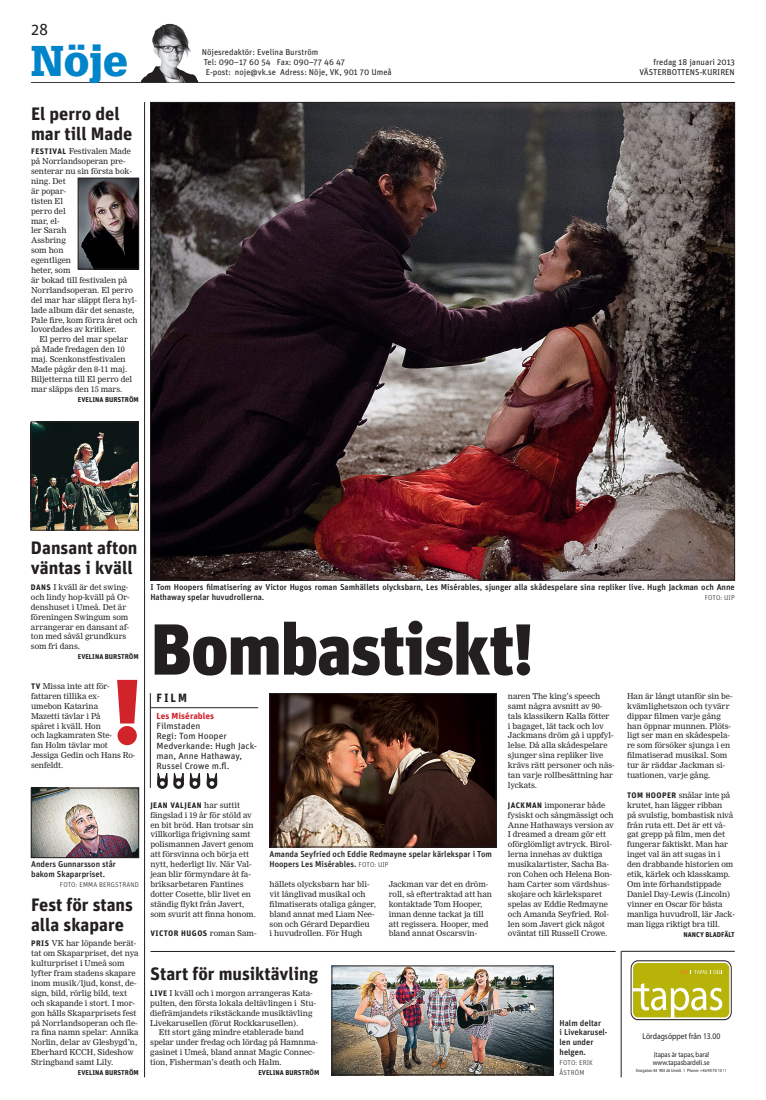
<style>
.page{position:relative;width:766px;height:1100px;background:#fff}
.page>*{position:absolute;margin:0;border:0;box-sizing:border-box;transform-origin:0 0}
.t1{font:900 92px "Unit OT";color:#d1232a}
.Rubrik_XL{font:900 72px "Unit OT";letter-spacing:-.02em;color:#231f20}
.Avdelning_L{font:900 42px "Glypha";color:#0084ca}
.Notrub_M{font:700 18px/20px "Unit OT";color:#231f20}
.Pagina_vä{font:16px "Unit OT";color:#231f20}
.Kulturfaktarub{font:700 12px "Unit OT";color:#231f20}
.Kulturfaktabröd{font:9px/10px "Unit OT";color:#231f20;scale:1.05 1}
.Kulturfaktabröd-2{font:700 8.8px "Unit OT";letter-spacing:.005em;color:#d1232a;scale:1.05 1}
.t2{font:8.6px "Myriad";color:#231f20;scale:.88 1}
.Bildtext{font:500 8.5px/9.9px "Unit OT";color:#231f20}
.Huvudinfo{font:8.5px "Unit OT";color:#231f20}
.Datum_vä{font:8.5px "Unit OT";color:#231f20}
.Notbröd{font:8px/9.9px "Nimrod MT Std";letter-spacing:-.005em;color:#231f20}
.Notbröd_ui{font:8px/9.9px "Nimrod MT Std";letter-spacing:-.005em;color:#231f20}
.Krönikebröd{font:8px/9.9px "Nimrod MT Std";letter-spacing:-.005em;color:#231f20}
.Notbröd-2{font:700 8px "Unit OT";letter-spacing:.06em;color:#231f20}
.t3{font:8px "Myriad";color:#231f20;scale:.88 1}
.t4{font:7.5px "Myriad";color:#231f20;scale:.88 1}
.Byline{font:700 7px "Unit OT";letter-spacing:.005em;color:#231f20}
.Bildtext-2{font:300 7px/9.9px "Unit OT";letter-spacing:.02em;color:#231f20}
.t5{font:4.6px "Myriad";color:#231f20;scale:.88 1}
.s1{font-family:"Unit OT";font-weight:700}
.s2{font-family:"Nimrod MT Std";font-weight:400}
.s3{font-weight:300;font-size:7px}
</style>
<div class="page">
<hr style="left:31px;top:82px;width:703px;height:1px;background:#231f20">
<hr style="left:144px;top:102px;width:1px;height:975px;background:#231f20">
<img style="left:140px;top:24px;width:58px;height:58px">
<img style="left:33px;top:424px;width:104px;height:104px">
<div style="left:31px;top:422px;width:108px;height:108px;border:1px solid #231f20"></div>
<img style="left:33px;top:790px;width:104px;height:66px">
<div style="left:31px;top:788px;width:108px;height:70px;border:1px solid #231f20"></div>
<img style="left:152px;top:104px;width:580px;height:474px">
<img style="left:271px;top:695px;width:223px;height:150px">
<div style="left:269px;top:693px;width:227px;height:154px;border:1px solid #231f20"></div>
<hr style="left:150px;top:693px;width:1px;height:95px;background:#231f20">
<hr style="left:150px;top:707px;width:108px;height:1px;background:#231f20">
<hr style="left:150px;top:951px;width:465px;height:1px;background:#231f20">
<img style="left:333px;top:967px;width:218px;height:106px">
<div style="left:331px;top:965px;width:222px;height:110px;border:1px solid #231f20"></div>
<img style="left:80px;top:180px;width:57px;height:87px">
<div style="left:78px;top:178px;width:61px;height:91px;border:1px solid #231f20"></div>
<div style="left:157px;top:778px;width:11px;height:11px;border:3px solid #231f20;border-radius:50%"></div>
<div style="left:173px;top:778px;width:11px;height:11px;border:3px solid #231f20;border-radius:50%"></div>
<svg style="left:157px;top:773px;width:27px;height:9px"></svg>
<div style="left:189px;top:778px;width:11px;height:11px;border:3px solid #231f20;border-radius:50%"></div>
<svg style="left:190px;top:773px;width:10px;height:9px"></svg>
<div style="left:206px;top:778px;width:11px;height:11px;border:3px solid #231f20;border-radius:50%"></div>
<svg style="left:207px;top:773px;width:10px;height:9px"></svg>
<hr style="left:620px;top:951px;width:1px;height:126px;background:#231f20">
<svg style="left:631px;top:961px;width:100px;height:59px"></svg>
<hr style="left:621px;top:951px;width:113px;height:1px;background:#231f20">
<p class="Pagina_vä" style="left:31px;top:17px;width:19px">28</p>
<p class="Avdelning_L" style="left:31px;top:35px;width:97px">Nöje</p>
<p class="Notrub_M" style="left:31px;top:102px;width:103px">El perro del mar till Made</p>
<p class="Notbröd_ui" style="left:31px;top:146px;width:108px"><span class="s1">FESTIVAL</span> Festivalen Made på Norrlandsoperan pre&shy;senterar nu sin första bok&shy;ning. Det<br>är popar-<br>tisten El<br>perro del<br>mar, el-<br>ler Sarah<br>Assbring<br>som hon<br>egentligen<br>heter, som<br>är bokad till festivalen på<br>Norrlandsoperan. El perro del mar har släppt flera hyl&shy;lade album där det senaste,<br>Pale fire, kom förra året och lovordades av kritiker.</p>
<p class="Notbröd" style="left:31px;top:335px;width:103px;text-indent:9px">El perro del mar spelar på Made fredagen den 10 maj. Scenkonstfestivalen<br>Made pågår den 8-11 maj.<br>Biljetterna till El perro del mar släpps den 15 mars.</p>
<p class="Byline" style="left:78px;top:394px;width:62px">EVELINA BURSTRÖM</p>
<p class="Huvudinfo" style="left:202px;top:45px;width:118px">Nöjesredaktör: Evelina Burström</p>
<p class="Huvudinfo" style="left:204px;top:55px;width:143px">Tel: 090–17 60 54 Fax: 090–77 46 47</p>
<p class="Huvudinfo" style="left:206px;top:65px;width:187px">E-post: noje@vk.se Adress: Nöje, VK, 901 70 Umeå</p>
<p class="Datum_vä" style="left:653px;top:55px;width:83px">fredag 18 januari 2013</p>
<p class="Datum_vä" style="left:639px;top:65px;width:97px">VÄSTERBOTTENS-KURIREN</p>
<p class="Notrub_M" style="left:31px;top:536px;width:108px">Dansant afton väntas i kväll</p>
<p class="Notbröd_ui" style="left:31px;top:582px;width:100px"><span class="s1">DANS</span> I kväll är det swing&shy;och lindy hop-kväll på Or&shy;denshuset i Umeå. Det är föreningen Swingum som arrangerar en dansant af&shy;ton med såväl grundkurs som fri dans.</p>
<p class="Byline" style="left:78px;top:651px;width:62px">EVELINA BURSTRÖM</p>
<p class="t1" style="left:113px;top:638px;width:29px">!</p>
<p class="Notbröd_ui" style="left:31px;top:681px;width:106px"><span class="s1">TV</span> Missa inte att för&shy;fattaren tillika ex-<br>umebon Katarina<br>Mazetti tävlar i På<br>spåret i kväll. Hon<br>och lagkamraten Ste-<br>fan Holm tävlar mot<br>Jessiga Gedin och Hans Ro&shy;senfeldt.</p>
<p class="Bildtext" style="left:31px;top:858px;width:86px">Anders Gunnarsson står bakom Skaparpriset.</p>
<p class="Bildtext-2" style="left:60px;top:879px;width:81px">FOTO: EMMA BERGSTRAND</p>
<p class="Notrub_M" style="left:31px;top:892px;width:103px">Fest för stans alla skapare</p>
<p class="Notbröd_ui" style="left:31px;top:938px;width:109px"><span class="s1">PRIS</span> VK har löpande berät&shy;tat om Skaparpriset, det nya kulturpriset i Umeå som lyfter fram stadens skapare inom musik/ljud, konst, de&shy;sign, bild, rörlig bild, text och skapande i stort. I mor&shy;gon hålls Skaparprisets fest på Norrlandsoperan och fle&shy;ra fina namn spelar: Annika<br>Norlin, delar av Glesbygd’n,<br>Eberhard KCCH, Sideshow<br>Stringband samt Lily.</p>
<p class="Byline" style="left:78px;top:1067px;width:62px">EVELINA BURSTRÖM</p>
<p class="Bildtext" style="left:150px;top:581px;width:585px">I Tom Hoopers filmatisering av Victor Hugos roman Samhällets olycksbarn, Les Misérables, sjunger alla skådespelare sina repliker live. Hugh Jackman och Anne<br>Hathaway spelar huvudrollerna.</p>
<p class="Bildtext-2" style="left:704px;top:592px;width:32px">FOTO: UIP</p>
<p class="Rubrik_XL" style="left:150px;top:592px;width:385px">Bombastiskt!</p>
<p class="Kulturfaktarub" style="left:156px;top:688px;width:32px">FILM</p>
<p class="Kulturfaktabröd-2" style="left:156px;top:708px;width:56px">Les Misérables</p>
<p class="Kulturfaktabröd" style="left:156px;top:719px;width:43px">Filmstaden</p>
<p class="Kulturfaktabröd" style="left:156px;top:729px;width:68px">Regi: Tom Hooper</p>
<p class="Kulturfaktabröd" style="left:156px;top:739px;width:97px">Medverkande: Hugh Jack&shy;man, Anne Hathaway,<br>Russel Crowe m.fl.</p>
<p class="Notbröd_ui" style="left:150px;top:800px;width:107px"><span class="s1">JEAN VALJEAN</span> har suttit fängslad i 19 år för stöld av en bit bröd. Han trotsar sin villkorliga frigivning samt polismannen Javert genom att försvinna och börja ett nytt, hederligt liv. När Val&shy;jean blir förmyndare åt fa&shy;briksarbetaren Fantines dotter Cosette, blir livet en ständig flykt från Javert, som svurit att finna honom.</p>
<p class="Notbröd-2" style="left:150px;top:927px;width:108px">VICTOR HUGOS <span class="s2">roman Sam-</span></p>
<p class="Bildtext" style="left:269px;top:848px;width:224px">Amanda Seyfried och Eddie Redmayne spelar kärlekspar i Tom<br>Hoopers Les Misérables. <span class="s3">FOTO: UIP</span></p>
<p class="Notbröd" style="left:269px;top:879px;width:108px">hällets olycksbarn har bli&shy;vit långlivad musikal och filmatiserats otaliga gånger, bland annat med Liam Nee&shy;son och Gérard Depardieu<br>i huvudrollen. För Hugh</p>
<p class="Notbröd" style="left:388px;top:879px;width:105px">Jackman var det en dröm&shy;roll, så eftertraktad att han kontaktade Tom Hooper, innan denne tackat ja till att regissera. Hooper, med bland annat Oscarsvin-</p>
<p class="Notrub_M" style="left:150px;top:962px;width:169px">Start för musiktävling</p>
<p class="Notbröd" style="left:507px;top:691px;width:108px">naren The king’s speech samt några avsnitt av 90- tals klassikern Kalla fötter<br>i bagaget, lät tack och lov<br>Jackmans dröm gå i uppfyl&shy;lelse. Då alla skådespelare sjunger sina repliker live krävs rätt personer och näs&shy;tan varje rollbesättning har lyckats.</p>
<p class="Notbröd" style="left:507px;top:800px;width:107px"><span class="s1">JACKMAN</span> imponerar både fysiskt och sångmässigt och<br>Anne Hathaways version av<br>I dreamed a dream gör ett oförglömligt avtryck. Birol&shy;lerna innehas av duktiga musikalartister, Sacha Ba&shy;ron Cohen och Helena Bon&shy;ham Carter som värdshus&shy;skojare och kärleksparet spelas av Eddie Redmayne och Amanda Seyfried. Rol&shy;len som Javert gick något oväntat till Russell Crowe.</p>
<p class="Notbröd" style="left:627px;top:691px;width:107px">Han är långt utanför sin be&shy;kvämlighetszon och tyvärr dippar filmen varje gång han öppnar munnen. Plöts&shy;ligt ser man en skådespela&shy;re som försöker sjunga i en filmatiserad musikal. Som tur är räddar Jackman si&shy;tuationen, varje gång.</p>
<p class="Notbröd" style="left:627px;top:790px;width:109px"><span class="s1">TOM HOOPER</span> snålar inte på krutet, han lägger ribban<br>på svulstig, bombastisk nivå från ruta ett. Det är ett vå&shy;gat grepp på film, men det fungerar faktiskt. Man har inget val än att sugas in i den drabbande historien om etik, kärlek och klasskamp.<br>Om inte förhandstippade<br>Daniel Day-Lewis (Lincoln) vinner en Oscar för bästa manliga huvudroll, lär Jack&shy;man ligga riktigt bra till.</p>
<p class="Byline" style="left:683px;top:928px;width:53px">NANCY BLADFÄLT</p>
<p class="Notbröd_ui" style="left:150px;top:988px;width:167px"><span class="s1">LIVE</span> I kväll och i morgon arrangeras Kata&shy;pulten, den första lokala deltävlingen i Stu&shy;diefrämjandets rikstäckande musiktävling Livekarusellen (förut Rockkarusellen).</p>
<p class="Krönikebröd" style="left:150px;top:1028px;width:169px;text-indent:9px">Ett stort gäng mindre etablerade band spelar under fredag och lördag på Hamnma&shy;gasinet i Umeå, bland annat Magic Connec&shy;tion, Fisherman’s death och Halm.</p>
<p class="Byline" style="left:258px;top:1067px;width:62px">EVELINA BURSTRÖM</p>
<p class="Bildtext" style="left:559px;top:1017px;width:50px">Halm deltar<br>i Livekarusel&shy;len under helgen.</p>
<p class="Bildtext-2" style="left:559px;top:1057px;width:35px">FOTO: ERIK<br>ÅSTRÖM</p>
<p class="t4" style="left:652px;top:1059px;width:66px">www.tapasbardeli.se</p>
<p class="t2" style="left:642px;top:1032px;width:90px">Lördagsöppet från 13.00</p>
<p class="t4" style="left:655px;top:1051px;width:63px">tapas är tapas, bara!</p>
<p class="t3" style="left:655px;top:1059px;width:3px;rotate:-180deg">!</p>
<p class="t5" style="left:635px;top:1068px;width:105px">Storgatan 44 903 26 Umeå I Phone: +46 90 70 10 11</p>
</div>
